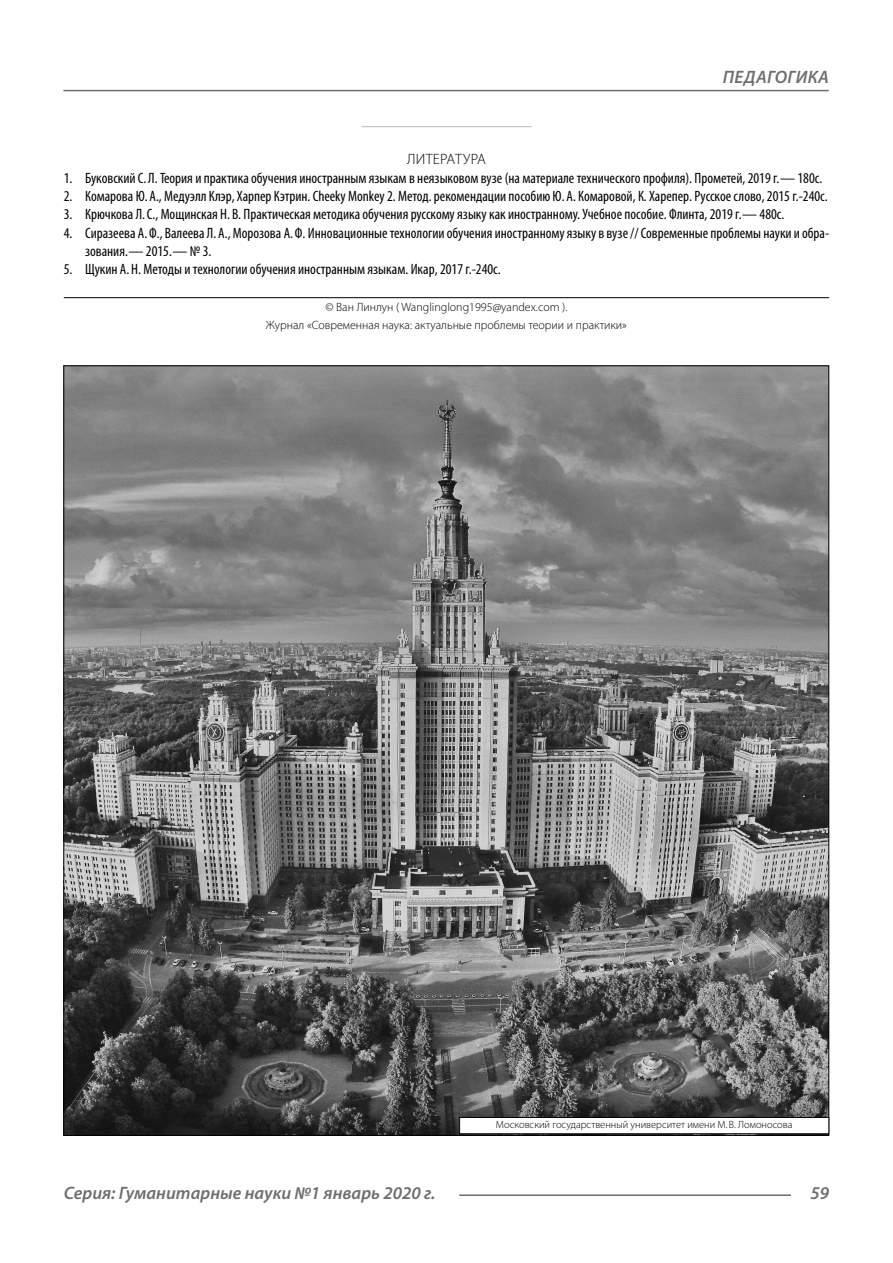
<style>
.page{position:relative;width:893px;height:1263px;background:#fff}
.page>*{position:absolute;margin:0;border:0;box-sizing:border-box;transform-origin:0 0}
.t1{font:italic 600 18px "Myriad Pro";color:#6e6e6e}
.t2{font:condensed 15px/18.3px "Myriad Pro";color:#000}
.Literature{font:300 15px "Myriad Pro";letter-spacing:.02em;color:#000}
.Copy{font:300 12px/18.3px "Myriad Pro";color:#000;text-align:center}
.Author-doc{font:300 10.5px "Myriad Pro";color:#000}
</style>
<div class="page">
<svg style="left:361px;top:126px;width:170px;height:6px"></svg>
<hr style="left:64px;top:297px;width:765px;height:1px;background:#000">
<img style="left:65px;top:367px;width:762px;height:767px">
<div style="left:460px;top:1117px;width:369px;height:17px;background:#fff"></div>
<div style="left:459px;top:1117px;width:370px;height:17px;border:1px solid #000"></div>
<hr style="left:63px;top:90px;width:766px;height:1px;background:#6e6e6e">
<hr style="left:459px;top:1194px;width:332px;height:2px;background:#6e6e6e">
<p class="t1" style="left:723px;top:66px;width:24px">Педагогика</p>
<p class="Literature" style="left:407px;top:150px;width:80px">ЛИТЕРАТУРА</p>
<p class="t2" style="left:64px;top:168px;width:760px">1. Буковский С. Л. Теория и практика обучения иностранным языкам в неязыковом вузе (на материале технического профиля). Прометей, 2019 г.— 180с.</p>
<p class="t2" style="left:64px;top:187px;width:765px">2. Комарова Ю. А., Медуэлл Клэр, Харпер Кэтрин. Cheeky Monkey 2. Метод. рекомендации пособию Ю. А. Комаровой, К. Харепер. Русское слово, 2015 г.-240с.</p>
<p class="t2" style="left:64px;top:205px;width:722px">3. Крючкова Л.С., Мощинская Н. В. Практическая методика обучения русскому языку как иностранному. Учебное пособие. Флинта, 2019 г.— 480с.</p>
<p class="t2" style="left:85px;top:223px;width:746px;text-indent:-21px">4. Сиразеева А.Ф., Валеева Л. А., Морозова А.Ф. Инновационные технологии обучения иностранному языку в вузе // Современные проблемы науки и обра&shy;зования.— 2015.— № 3.</p>
<p class="t2" style="left:64px;top:260px;width:438px">5. Щукин А. Н. Методы и технологии обучения иностранным языкам. Икар, 2017 г.-240с.</p>
<p class="Copy" style="left:266px;top:298px;width:363px">© Ван Линлун ( Wanglinglong1995@yandex.com ).<br>Журнал «Современная наука: актуальные проблемы теории и практики»</p>
<p class="Author-doc" style="left:496px;top:1118px;width:298px">Московский государственный университет имени М.В. Ломоносова</p>
<p class="t1" style="left:64px;top:1182px;width:373px">Серия: Гуманитарные науки №1 январь 2020 г.</p>
<p class="t1" style="left:810px;top:1182px;width:20px">59</p>
</div>
